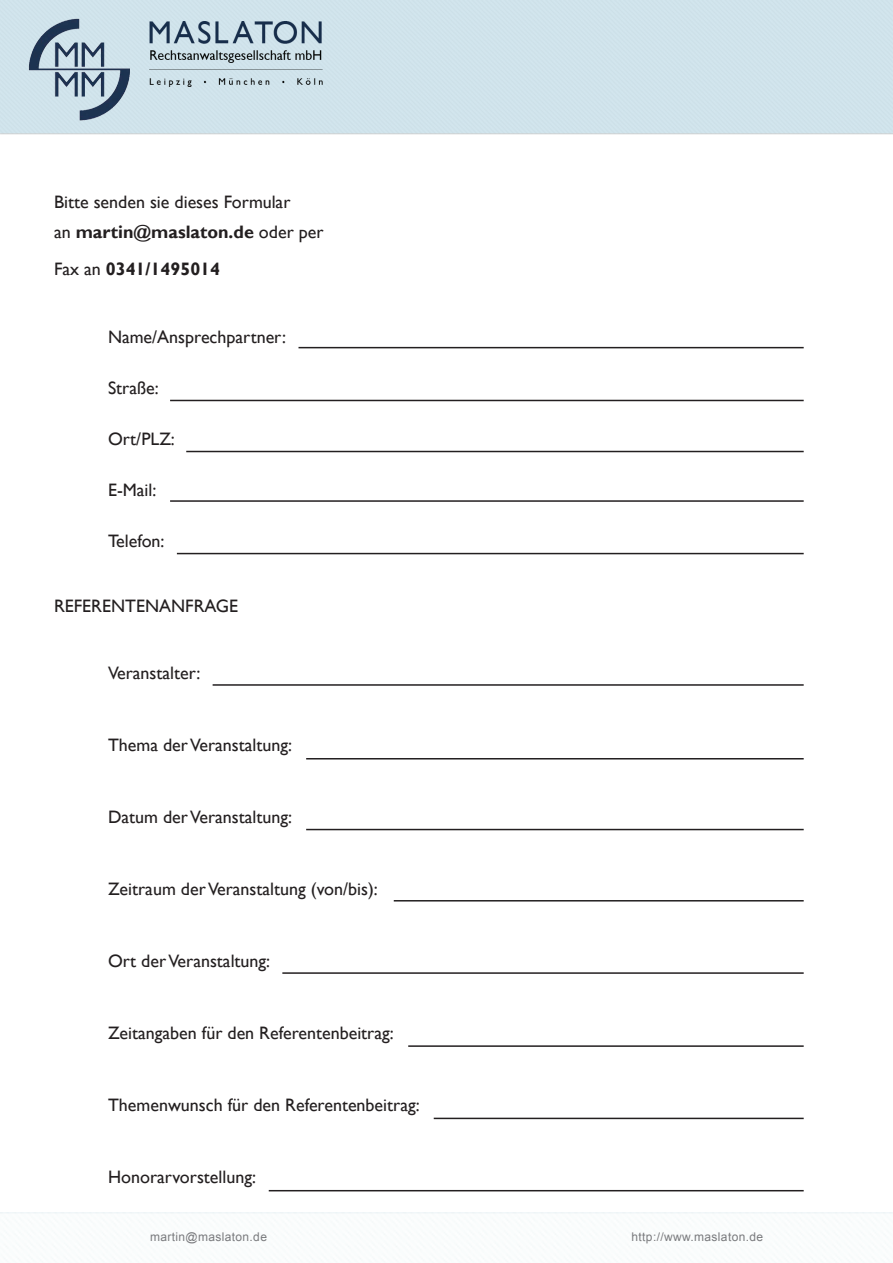
<style>
.page{position:relative;width:893px;height:1263px;background:#fff}
.page>*{position:absolute;margin:0;border:0;box-sizing:border-box;transform-origin:0 0}
.t1{font:18px/30px "Gill Sans";color:#231f20}
.t2{font:700 18px "Gill Sans";color:#231f20}
.t3{font:12px "Arial";letter-spacing:.03em;color:#797a7d}
.s1{font-weight:700}
.s2{font-weight:400}
</style>
<div class="page">
<div style="left:0;top:0;width:893px;height:135px;background:#d0e3eb"></div>
<img style="left:173px;top:22px;width:149px;height:64px">
<img style="left:14px;top:6px;width:159px;height:129px">
<hr style="left:298px;top:347px;width:506px;height:1px;background:#231f20">
<hr style="left:170px;top:400px;width:634px;height:1px;background:#231f20">
<hr style="left:170px;top:500px;width:634px;height:2px;background:#231f20">
<hr style="left:186px;top:451px;width:618px;height:1px;background:#231f20">
<hr style="left:269px;top:1190px;width:535px;height:1px;background:#231f20">
<hr style="left:434px;top:1118px;width:370px;height:1px;background:#231f20">
<hr style="left:408px;top:1045px;width:396px;height:2px;background:#231f20">
<hr style="left:282px;top:972px;width:522px;height:2px;background:#231f20">
<hr style="left:394px;top:900px;width:410px;height:1px;background:#231f20">
<hr style="left:306px;top:829px;width:498px;height:1px;background:#231f20">
<hr style="left:306px;top:758px;width:498px;height:1px;background:#231f20">
<hr style="left:213px;top:684px;width:591px;height:2px;background:#231f20">
<hr style="left:177px;top:553px;width:627px;height:1px;background:#231f20">
<p class="t1" style="left:54px;top:187px;width:271px">Bitte senden sie dieses Formular<br>an <span class="s1">martin@maslaton.de</span> oder per</p>
<p class="t2" style="left:54px;top:258px;width:168px"><span class="s2">Fax an</span> 0341/1495014</p>
<p class="t1" style="left:108px;top:323px;width:180px">Name/Ansprechpartner:</p>
<p class="t1" style="left:108px;top:374px;width:52px">Straße:</p>
<p class="t1" style="left:108px;top:425px;width:68px">Ort/PLZ:</p>
<p class="t1" style="left:108px;top:476px;width:50px">E-Mail:</p>
<p class="t1" style="left:108px;top:527px;width:58px">Telefon:</p>
<p class="t1" style="left:54px;top:591px;width:186px">REFERENTENANFRAGE</p>
<p class="t1" style="left:108px;top:659px;width:94px">Veranstalter:</p>
<p class="t1" style="left:108px;top:731px;width:185px">Thema der Veranstaltung:</p>
<p class="t1" style="left:108px;top:803px;width:185px">Datum der Veranstaltung:</p>
<p class="t1" style="left:108px;top:875px;width:271px">Zeitraum der Veranstaltung (von/bis):</p>
<p class="t1" style="left:108px;top:947px;width:164px">Ort der Veranstaltung:</p>
<p class="t1" style="left:108px;top:1019px;width:287px">Zeitangaben für den Referentenbeitrag:</p>
<p class="t1" style="left:108px;top:1091px;width:313px">Themenwunsch für den Referentenbeitrag:</p>
<p class="t1" style="left:108px;top:1163px;width:150px">Honorarvorstellung:</p>
<p class="t3" style="left:150px;top:1229px;width:118px">martin@maslaton.de</p>
<p class="t3" style="left:632px;top:1229px;width:133px">http://www.maslaton.de</p>
</div>
